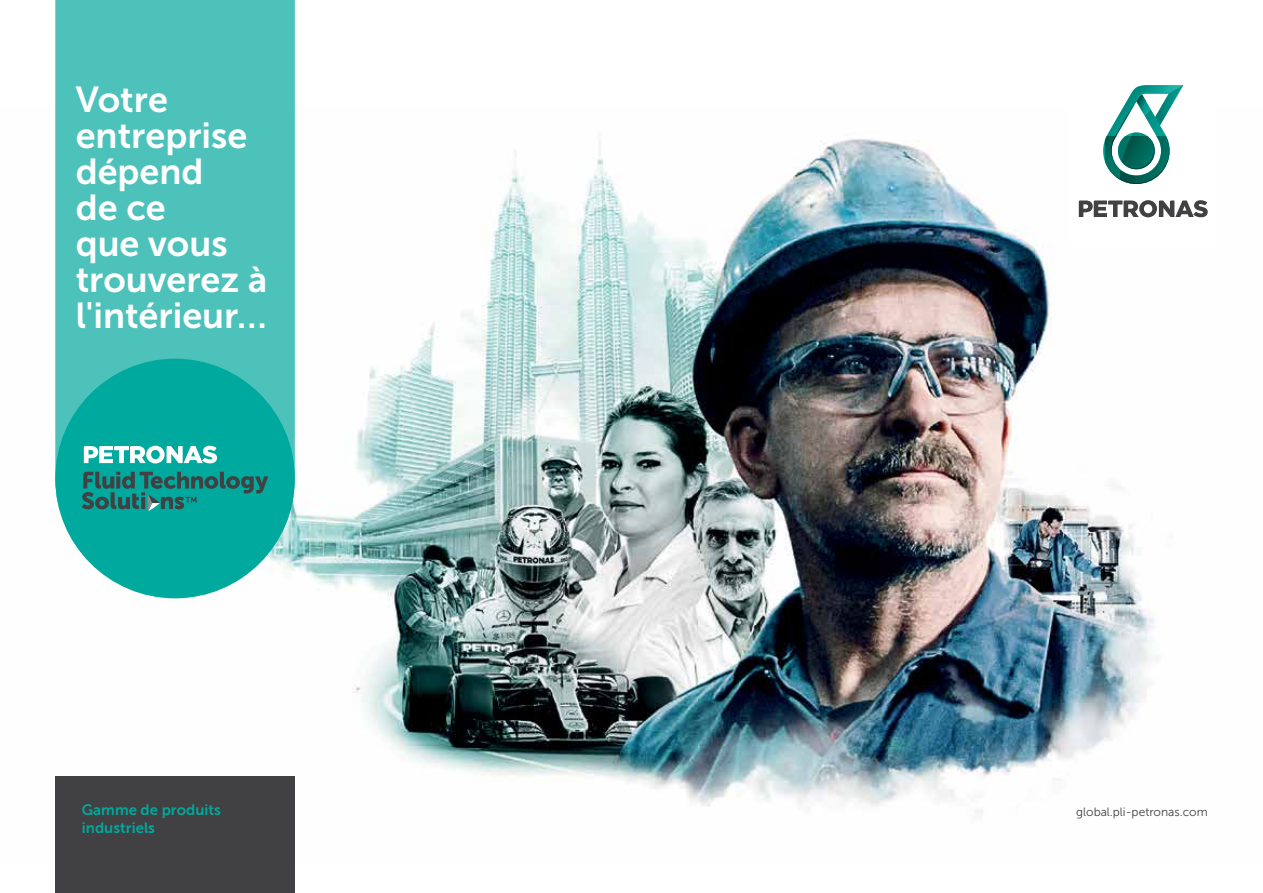
<style>
.page{position:relative;width:1263px;height:893px;background:#fff}
.page>*{position:absolute;margin:0;border:0;box-sizing:border-box;transform-origin:0 0}
.t1{font:36px/36px "Museo Sans 700";color:#fff}
.t2{font:15px "Museo Sans 700";color:#00a99d}
.t3{font:12px "Museo Sans 300";color:#414042}
</style>
<div class="page">
<img style="left:168px;top:139px;width:990px;height:674px">
<div style="left:1070px;top:62px;width:146px;height:181px;background:#fff"></div>
<svg style="left:1079px;top:200px;width:129px;height:17px"></svg>
<svg style="left:1103px;top:85px;width:80px;height:99px"></svg>
<div style="left:55px;top:776px;width:240px;height:117px;background:#414042"></div>
<svg style="left:55px;top:0;width:240px;height:598px;background:#5bc7bf"></svg>
<div style="left:55px;top:359px;width:240px;height:239px;background:#00a99d;border-radius:50%"></div>
<svg style="left:84px;top:446px;width:133px;height:17px"></svg>
<svg style="left:82px;top:472px;width:186px;height:39px"></svg>
<p class="t1" style="left:76px;top:82px;width:193px">Votre entreprise dépend<br>de ce<br>que vous trouverez à l'intérieur…</p>
<p class="t2" style="left:82px;top:801px;width:141px">Gamme de produits</p>
<p class="t3" style="left:1076px;top:806px;width:133px">global.pli-petronas.com</p>
<p class="t2" style="left:82px;top:819px;width:75px">industriels</p>
</div>
